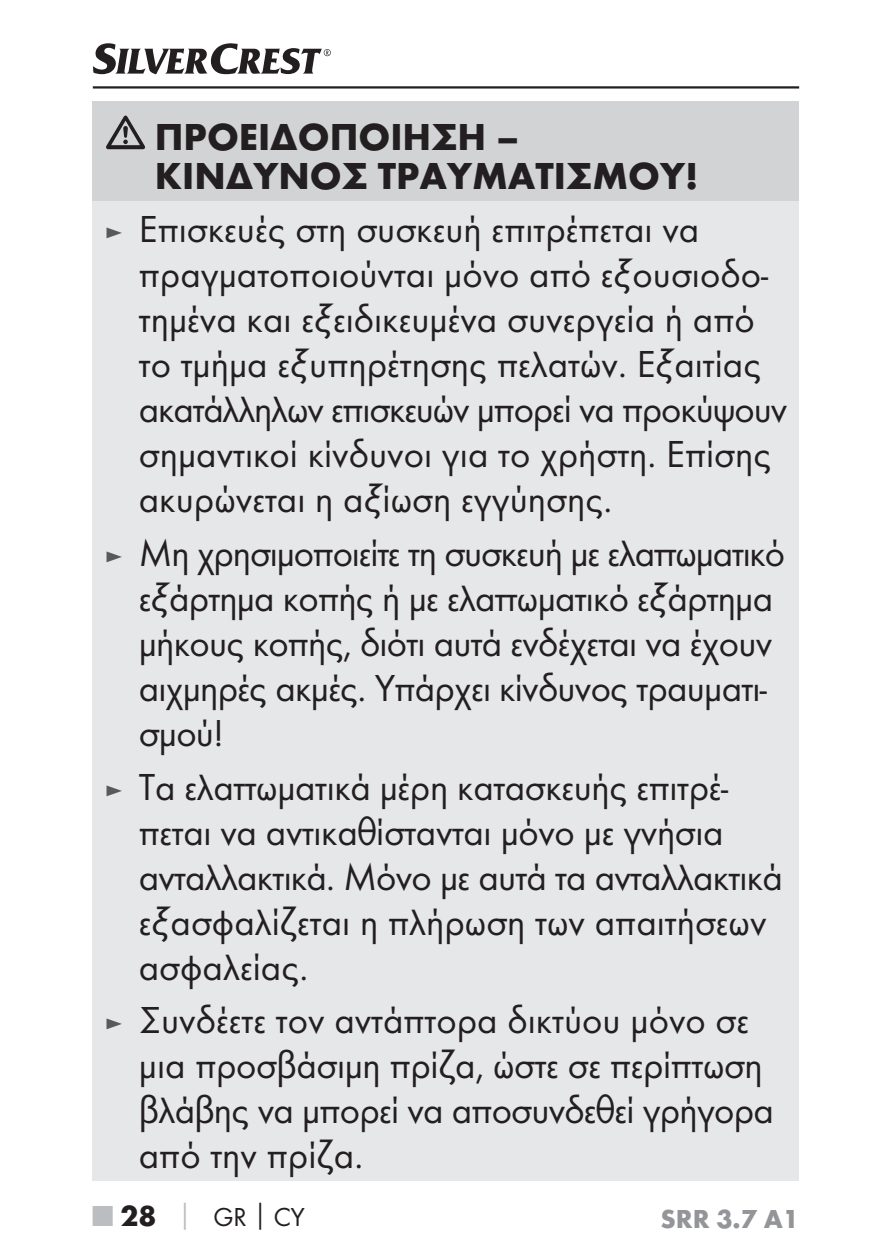
<style>
.page{position:relative;width:892px;height:1259px;background:#fff}
.page>*{position:absolute;margin:0;border:0;box-sizing:border-box;transform-origin:0 0}
.t1{font:39px/45px "Futura Boo";letter-spacing:-.01em;color:#231f20}
.t2{font:700 39px/39px "Futura";color:#231f20}
.t3{font:27px "Futura Boo";color:#231f20}
.t4{font:700 27px "Futura";color:#939598}
.s1{font-size:27px;color:#58595b}
.s2{font-family:"Futura";font-weight:700;font-size:30px;color:#bbbdc0}
.s3{font-family:"Futura";font-weight:700;font-size:30px}
.s4{font-family:"Futura";font-weight:700;color:#bbbdc0}
.s5{font-family:"Futura";font-weight:700}
</style>
<div class="page">
<hr style="left:93px;top:86px;width:706px;height:3px;background:#231f20">
<svg style="left:93px;top:43px;width:238px;height:31px"></svg>
<div style="left:93px;top:101px;width:706px;height:100px;background:#d1d3d4"></div>
<div style="left:93px;top:201px;width:706px;height:979px;background:#e6e7e8"></div>
<svg style="left:106px;top:116px;width:39px;height:33px"></svg>
<p class="t2" style="left:155px;top:121px;width:544px">ΠΡΟΕΙΔΟΠΟΙΗΣΗ –<br>ΚΙΝΔΥΝΟΣ ΤΡΑΥΜΑΤΙΣΜΟΥ!</p>
<p class="t1" style="left:139px;top:209px;width:649px;text-indent:-34px"><span class="s1">►</span> Επισκευές στη συσκευή επιτρέπεται να πραγματοποιούνται μόνο από εξουσιοδο&shy;τημένα και εξειδικευμένα συνεργεία ή από το τμήμα εξυπηρέτησης πελατών. Εξαιτίας ακατάλληλων επισκευών μπορεί να προκύψουν σημαντικοί κίνδυνοι για το χρήστη. Επίσης ακυρώνεται η αξίωση εγγύησης.</p>
<p class="t1" style="left:139px;top:532px;width:647px;text-indent:-34px"><span class="s1">►</span> Μη χρησιμοποιείτε τη συσκευή με ελαττωματικό εξάρτημα κοπής ή με ελαττωματικό εξάρτημα μήκους κοπής, διότι αυτά ενδέχεται να έχουν αιχμηρές ακμές. Υπάρχει κίνδυνος τραυματι&shy;σμού!</p>
<p class="t1" style="left:139px;top:766px;width:645px;text-indent:-34px"><span class="s1">►</span> Τα ελαττωματικά μέρη κατασκευής επιτρέ&shy;πεται να αντικαθίστανται μόνο με γνήσια ανταλλακτικά. Μόνο με αυτά τα ανταλλακτικά εξασφαλίζεται η πλήρωση των απαιτήσεων ασφαλείας.</p>
<p class="t1" style="left:139px;top:999px;width:636px;text-indent:-34px"><span class="s1">►</span> Συνδέετε τον αντάπτορα δικτύου μόνο σε μια προσβάσιμη πρίζα, ώστε σε περίπτωση βλάβης να μπορεί να αποσυνδεθεί γρήγορα από την πρίζα.</p>
<p class="t3" style="left:93px;top:1204px;width:213px"><span class="s2">■</span> <span class="s3">28</span> <span class="s4">│</span> GR<span class="s5">│</span>CY</p>
<p class="t4" style="left:660px;top:1208px;width:140px">SRR 3.7 A1</p>
</div>
